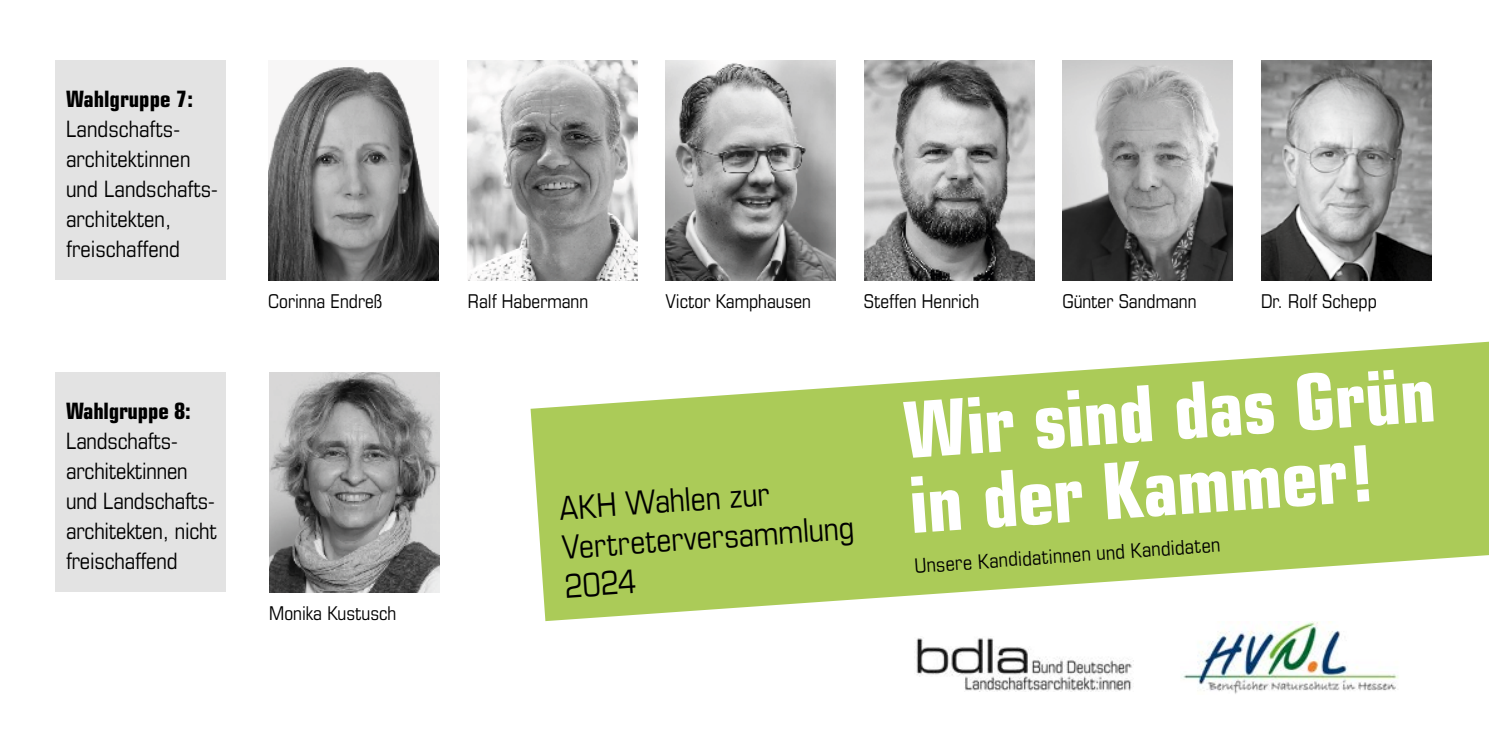
<style>
.page{position:relative;width:1489px;height:745px;background:#fff}
.page>*{position:absolute;margin:0;border:0;box-sizing:border-box;transform-origin:0 0}
.t1{font:700 condensed 77.5px/75px "Eurostile LT Std";color:#fff}
.t2{font:condensed 32.5px/39px "Eurostile LT Std";color:#000}
.t3{font:condensed 22.5px/30px "Eurostile LT Std";letter-spacing:-.01em;color:#000}
.t4{font:700 condensed 22.5px "Eurostile LT Std";letter-spacing:-.01em;color:#000}
.t5{font:condensed 20px "Eurostile LT Std";color:#000}
.t6{font:condensed 19px "Eurostile LT Std";color:#000}
</style>
<div class="page">
<div style="left:56px;top:60px;width:170px;height:220px;background:#e3e3e3"></div>
<div style="left:56px;top:372px;width:170px;height:220px;background:#e3e3e3"></div>
<img style="left:468px;top:60px;width:170px;height:220px">
<img style="left:665px;top:60px;width:170px;height:220px">
<img style="left:269px;top:372px;width:170px;height:220px">
<img style="left:268px;top:66px;width:170px;height:214px">
<img style="left:864px;top:60px;width:170px;height:220px">
<img style="left:1062px;top:60px;width:170px;height:220px">
<img style="left:1261px;top:60px;width:169px;height:220px">
<svg style="left:530px;top:341px;width:958px;height:279px;fill:#abcb58"></svg>
<img style="left:1183px;top:621px;width:216px;height:73px">
<img style="left:916px;top:638px;width:216px;height:52px">
<p class="t4" style="left:66px;top:85px;width:128px">Wahlgruppe 7:</p>
<p class="t3" style="left:66px;top:113px;width:153px">Landschafts&shy;architektinnen und Landschafts&shy;architekten, freischaffend</p>
<p class="t4" style="left:66px;top:397px;width:126px">Wahlgruppe 8:</p>
<p class="t3" style="left:66px;top:425px;width:152px">Landschafts&shy;architektinnen und Landschafts&shy;architekten, nicht freischaffend</p>
<p class="t6" style="left:268px;top:290px;width:116px">Corinna Endreß</p>
<p class="t6" style="left:468px;top:290px;width:122px">Ralf Habermann</p>
<p class="t6" style="left:665px;top:290px;width:147px">Victor Kamphausen</p>
<p class="t6" style="left:1062px;top:290px;width:136px">Günter Sandmann</p>
<p class="t6" style="left:863px;top:290px;width:117px">Steffen Henrich</p>
<p class="t6" style="left:1260px;top:290px;width:117px">Dr. Rolf Schepp</p>
<p class="t6" style="left:269px;top:601px;width:129px">Monika Kustusch</p>
<h2 class="t2" style="left:558px;top:488px;width:294px;rotate:-4deg">AKH Wahlen zur<br>Vertreterversammlung<br>2024</h2>
<h1 class="t1" style="left:901px;top:393px;width:534px;rotate:-4deg">Wir sind das Grün in der Kammer!</h1>
<p class="t5" style="left:913px;top:553px;width:308px;rotate:-4deg">Unsere Kandidatinnen und Kandidaten</p>
</div>
